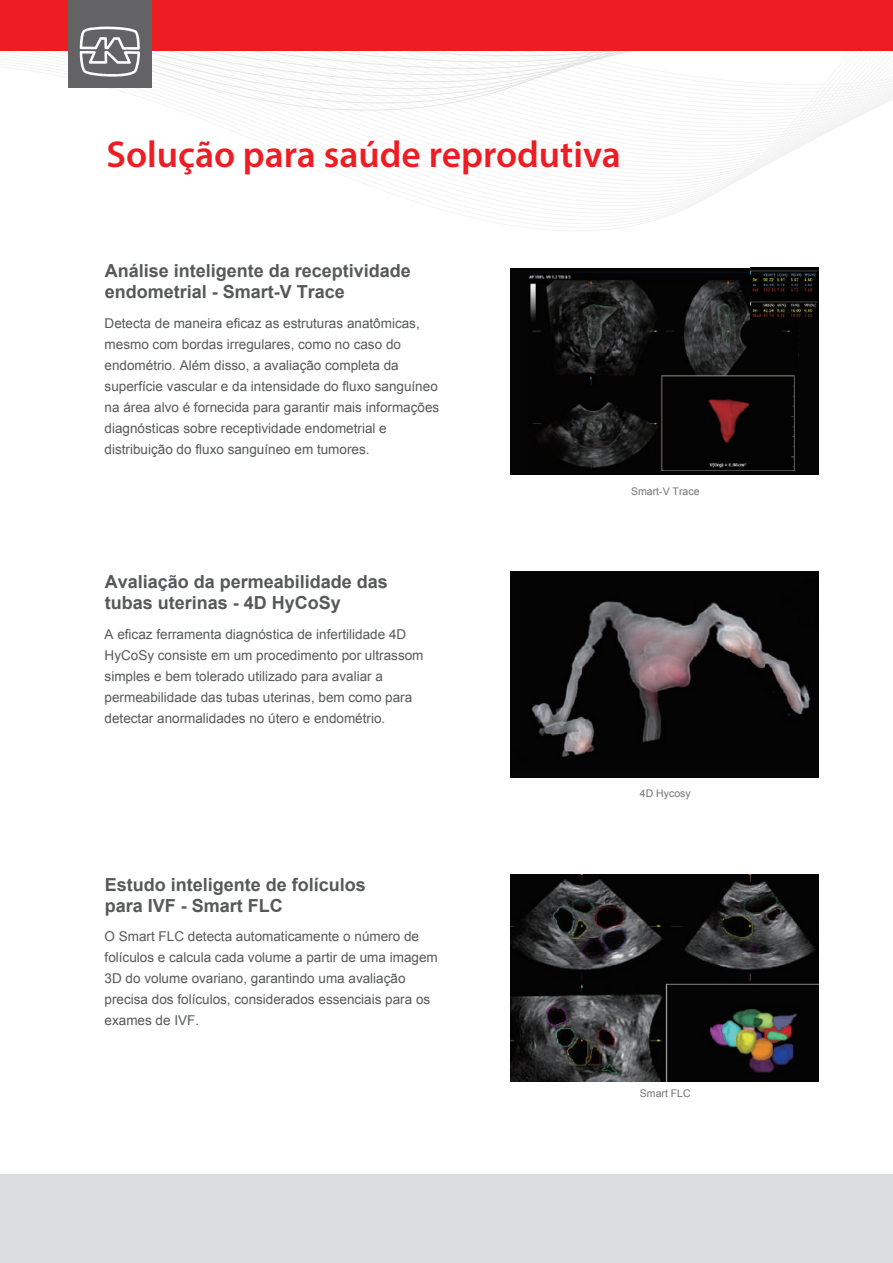
<style>
.page{position:relative;width:893px;height:1263px;background:#fff}
.page>*{position:absolute;margin:0;border:0;box-sizing:border-box;transform-origin:0 0}
.t1{font:600 37.5px "Myriad Pro";color:#ee1d23}
.t2{font:700 18px/21.6px "Arial";color:#57585a}
.t3{font:13.5px/21px "Arial";color:#57585a}
.t4{font:10.5px "Arial";color:#727276}
</style>
<div class="page">
<img style="left:510px;top:875px;width:309px;height:206px">
<div style="left:510px;top:571px;width:309px;height:207px;background:#060505"></div>
<img style="left:531px;top:601px;width:279px;height:156px">
<div style="left:510px;top:268px;width:309px;height:206px;background:#060505"></div>
<img style="left:529px;top:272px;width:270px;height:198px">
<img style="left:751px;top:270px;width:67px;height:49px">
<svg style="left:278px;top:149px;width:517px;height:82px"></svg>
<svg style="left:67px;top:77px;width:826px;height:72px"></svg>
<div style="left:68px;top:0;width:83px;height:87px;background:#636366"></div>
<svg style="left:0;top:0;width:893px;height:77px"></svg>
<div style="left:0;top:1175px;width:893px;height:88px;background:#dcdddf"></div>
<h1 class="t1" style="left:106px;top:131px;width:516px">Solução para saúde reprodutiva</h1>
<h2 class="t2" style="left:105px;top:261px;width:308px;line-height:21px">Análise inteligente da receptividade endometrial - Smart-V Trace</h2>
<p class="t3" style="left:105px;top:313px;width:336px">Detecta de maneira eficaz as estruturas anatômicas, mesmo com bordas irregulares, como no caso do endométrio. Além disso, a avaliação completa da superfície vascular e da intensidade do fluxo sanguíneo na área alvo é fornecida para garantir mais informações diagnósticas sobre receptividade endometrial e distribuição do fluxo sanguíneo em tumores.</p>
<h2 class="t2" style="left:105px;top:571px;width:285px">Avaliação da permeabilidade das tubas uterinas - 4D HyCoSy</h2>
<p class="t3" style="left:105px;top:624px;width:320px">A eficaz ferramenta diagnóstica de infertilidade 4D HyCoSy consiste em um procedimento por ultrassom simples e bem tolerado utilizado para avaliar a permeabilidade das tubas uterinas, bem como para detectar anormalidades no útero e endométrio.</p>
<h2 class="t2" style="left:105px;top:874px;width:263px">Estudo inteligente de folículos para IVF - Smart FLC</h2>
<p class="t3" style="left:105px;top:926px;width:335px">O Smart FLC detecta automaticamente o número de folículos e calcula cada volume a partir de uma imagem 3D do volume ovariano, garantindo uma avaliação precisa dos folículos, considerados essenciais para os exames de IVF.</p>
<p class="t4" style="left:631px;top:484px;width:70px">Smart-V Trace</p>
<p class="t4" style="left:640px;top:786px;width:52px">4D Hycosy</p>
<p class="t4" style="left:640px;top:1086px;width:52px">Smart FLC</p>
</div>
